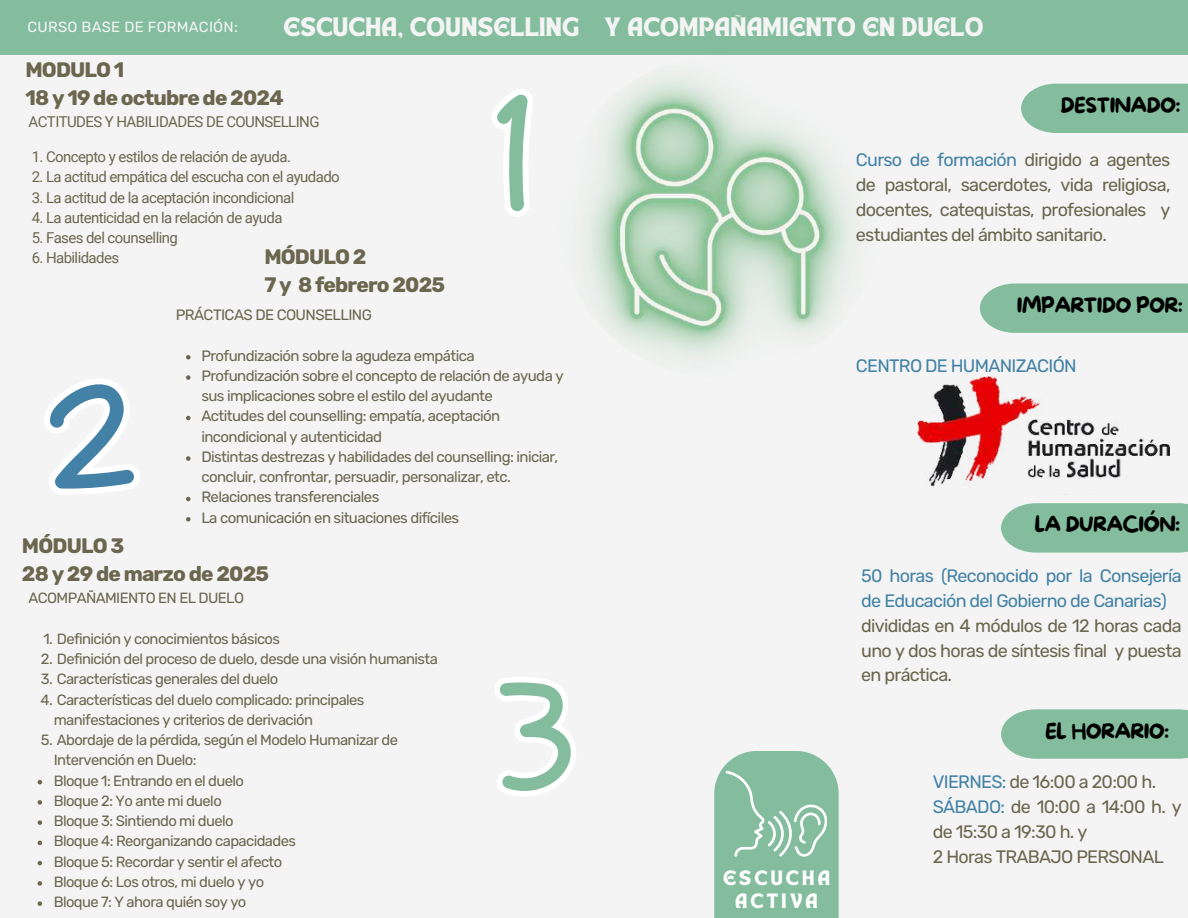
<style>
.page{position:relative;width:1188px;height:918px;background:#f4f4f4}
.page>*{position:absolute;margin:0;border:0;box-sizing:border-box;transform-origin:0 0}
.t1{font:700 20.85px/28.2px "Rubik";letter-spacing:-.04em;color:#6b664e}
.t2{font:20.85px "More Sugar";letter-spacing:-.04em;color:#000}
.t3{font:19.2px "TANHEADLINE";letter-spacing:.02em;color:#f4f4f4}
.t4{font:18px/24.8px "Rubik";letter-spacing:-.04em;color:#6b664e;text-align:justify}
.t5{font:18px/24.8px "Rubik";letter-spacing:-.04em;color:#4382a6}
.t6{font:15px/20.2px "Rubik";letter-spacing:-.04em;color:#6b664e}
.t7{font:15px "Roboto";letter-spacing:-.04em;color:#6b664e}
.t8{font:15px/22.5px "TANHEADLINE";letter-spacing:.22em;color:#fff;text-align:center}
.t9{font:14.85px/20.2px "Rubik";letter-spacing:-.04em;color:#6b664e}
.t10{font:14.7px "Rubik";letter-spacing:.02em;color:#f4f4f4}
.s1{color:#4382a6}
</style>
<div class="page">
<img style="left:558px;top:56px;width:323px;height:322px;border-radius:50%">
<div style="left:0;top:0;width:1188px;height:54px;background:#83bd9d"></div>
<svg style="left:492px;top:89px;width:41px;height:127px"></svg>
<svg style="left:44px;top:379px;width:95px;height:115px"></svg>
<svg style="left:495px;top:677px;width:81px;height:119px"></svg>
<div style="left:1021px;top:84px;width:167px;height:49px;background:#83bd9d"></div>
<svg style="left:186px;top:355px;width:5px;height:5px"></svg>
<svg style="left:186px;top:375px;width:5px;height:5px"></svg>
<svg style="left:186px;top:416px;width:5px;height:4px"></svg>
<svg style="left:186px;top:456px;width:5px;height:5px"></svg>
<svg style="left:186px;top:497px;width:5px;height:4px"></svg>
<svg style="left:186px;top:517px;width:5px;height:5px"></svg>
<svg style="left:38px;top:780px;width:4px;height:4px"></svg>
<svg style="left:38px;top:800px;width:4px;height:5px"></svg>
<svg style="left:38px;top:820px;width:4px;height:5px"></svg>
<svg style="left:38px;top:841px;width:4px;height:4px"></svg>
<svg style="left:38px;top:861px;width:4px;height:4px"></svg>
<svg style="left:38px;top:881px;width:4px;height:5px"></svg>
<svg style="left:38px;top:901px;width:4px;height:5px"></svg>
<svg style="left:980px;top:283px;width:208px;height:50px;background:#88bfa1"></svg>
<svg style="left:1001px;top:503px;width:187px;height:50px;background:#89bfa1"></svg>
<svg style="left:1001px;top:709px;width:187px;height:50px;background:#89bfa1"></svg>
<svg style="left:714px;top:751px;width:125px;height:167px;background:#8ec2a6"></svg>
<img style="left:918px;top:377px;width:252px;height:118px">
<p class="t10" style="left:28px;top:18px;width:212px">CURSO BASE DE FORMACIÓN:</p>
<p class="t3" style="left:284px;top:17px;width:297px">ESCUCHA, COUNSELLING</p>
<p class="t3" style="left:604px;top:17px;width:381px">Y ACOMPAÑAMIENTO EN DUELO</p>
<h1 class="t1" style="left:25px;top:56px;width:260px">MODULO 1<br>18 y 19 de octubre de 2024</h1>
<h1 class="t2" style="left:1061px;top:94px;width:122px">DESTINADO:</h1>
<p class="t7" style="left:29px;top:113px;width:292px">ACTITUDES Y HABILIDADES DE COUNSELLING</p>
<p class="t7" style="left:32px;top:148px;width:261px">1. Concepto y estilos de relación de ayuda.</p>
<p class="t7" style="left:32px;top:168px;width:310px">2. La actitud empática del escucha con el ayudado</p>
<p class="t7" style="left:32px;top:189px;width:264px">3. La actitud de la aceptación incondicional</p>
<p class="t7" style="left:32px;top:209px;width:252px">4. La autenticidad en la relación de ayuda</p>
<p class="t7" style="left:32px;top:229px;width:148px">5. Fases del counselling</p>
<p class="t7" style="left:32px;top:249px;width:89px">6. Habilidades</p>
<h1 class="t1" style="left:264px;top:243px;width:182px">MÓDULO 2<br>7 y 8 febrero 2025</h1>
<p class="t6" style="left:176px;top:305px;width:198px">PRÁCTICAS DE COUNSELLING</p>
<p class="t6" style="left:201px;top:345px;width:364px">Profundización sobre la agudeza empática Profundización sobre el concepto de relación de ayuda y sus implicaciones sobre el estilo del ayudante<br>Actitudes del counselling: empatía, aceptación incondicional y autenticidad<br>Distintas destrezas y habilidades del counselling: iniciar, concluir, confrontar, persuadir, personalizar, etc.<br>Relaciones transferenciales<br>La comunicación en situaciones difíciles</p>
<h1 class="t1" style="left:22px;top:532px;width:249px">MÓDULO 3<br>28 y 29 de marzo de 2025</h1>
<p class="t9" style="left:29px;top:588px;width:217px">ACOMPAÑAMIENTO EN EL DUELO</p>
<p class="t9" style="left:43px;top:629px;width:238px">1. Definición y conocimientos básicos</p>
<p class="t9" style="left:41px;top:649px;width:398px">2. Definición del proceso de duelo, desde una visión humanista</p>
<p class="t9" style="left:41px;top:669px;width:239px">3. Características generales del duelo</p>
<p class="t9" style="left:54px;top:689px;width:312px;text-indent:-13px">4. Características del duelo complicado: principales manifestaciones y criterios de derivación</p>
<p class="t9" style="left:54px;top:730px;width:346px;text-indent:-13px">5. Abordaje de la pérdida, según el Modelo Humanizar de<br>Intervención en Duelo:<br>Bloque 1: Entrando en el duelo<br>Bloque 2: Yo ante mi duelo<br>Bloque 3: Sintiendo mi duelo<br>Bloque 4: Reorganizando capacidades<br>Bloque 5: Recordar y sentir el afecto<br>Bloque 6: Los otros, mi duelo y yo<br>Bloque 7: Y ahora quién soy yo</p>
<p class="t4" style="left:856px;top:148px;width:316px"><span class="s1">Curso de formación</span> dirigido a agentes de pastoral, sacerdotes, vida religiosa, docentes, catequistas, profesionales y estudiantes del ámbito sanitario.</p>
<h1 class="t2" style="left:1017px;top:294px;width:168px">IMPARTIDO POR:</h1>
<p class="t5" style="left:856px;top:353px;width:222px">CENTRO DE HUMANIZACIÓN</p>
<p class="t8" style="left:723px;top:869px;width:108px">ESCUCHA<br>ACTIVA</p>
<h1 class="t2" style="left:1034px;top:513px;width:147px">LA DURACIÓN:</h1>
<p class="t5" style="left:861px;top:564px;width:322px">50 horas (Reconocido por la Consejería de Educación del Gobierno de Canarias)</p>
<p class="t4" style="left:861px;top:613px;width:322px">divididas en 4 módulos de 12 horas cada uno y dos horas de síntesis final y puesta en práctica.</p>
<h1 class="t2" style="left:1045px;top:719px;width:126px">EL HORARIO:</h1>
<p class="t4" style="left:933px;top:770px;width:250px;text-align:left"><span class="s1">VIERNES:</span> de 16:00 a 20:00 h.<br><span class="s1">SÁBADO:</span> de 10:00 a 14:00 h. y de 15:30 a 19:30 h. y<br>2 Horas TRABAJO PERSONAL</p>
</div>
